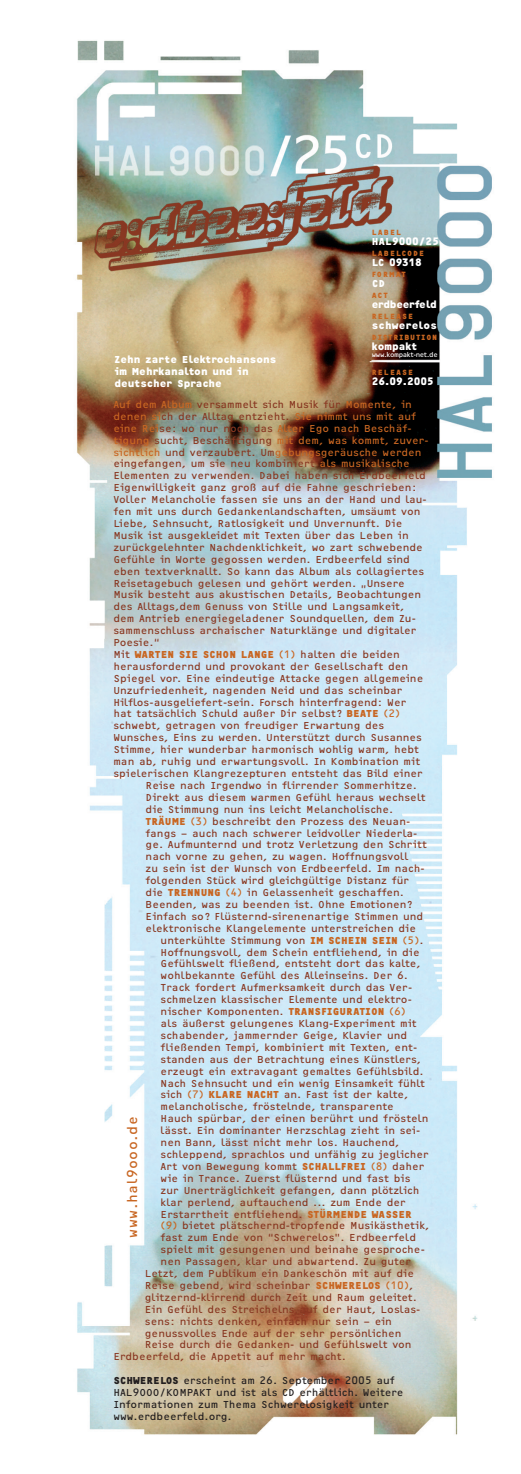
<style>
.page{position:relative;width:521px;height:1474px;background:#fff}
.page>*{position:absolute;margin:0;border:0;box-sizing:border-box;transform-origin:0 0}
.t1{font:14px "OCRF";letter-spacing:.03em;color:#c86622}
.t2{font:10.5px "OCRF";color:#893822}
.t3{font:10.5px "OCRF";color:#c86622}
.t4{font:10.5px/11.9px "OCRF";color:#231f20}
.t5{font:700 10.5px/11.9px "OCRF";color:#fff}
.t6{font:700 10.5px "OCRF";color:#c86622}
.t7{font:700 10.5px "OCRF";letter-spacing:-.025em;color:#fff}
.t8{font:700 10.5px "OCRF";letter-spacing:.025em;color:#fff}
.t9{font:700 7.88px "OCRF";letter-spacing:.13em;color:#c86622}
.t10{font:700 7.88px "OCRF";letter-spacing:.095em;color:#c86622}
.t11{font:7px "OCRF";letter-spacing:-.06em;color:#fff}
.s1{color:#c86622}
.s2{color:#893822}
.s3{font-weight:400;color:#893822}
.s4{font-weight:400}
.s5{font-weight:700;color:#c86622}
.s6{font-weight:700}
</style>
<div class="page">
<img style="left:76px;top:40px;width:417px;height:1395px">
<p class="t5" style="left:114px;top:354px;width:164px">Zehn zarte Elektrochansons im Mehrkanalton und in deutscher Sprache</p>
<p class="t9" style="left:372px;top:227px;width:31px">LABEL</p>
<p class="t5" style="left:372px;top:235px;width:69px">HAL9000/25</p>
<p class="t9" style="left:372px;top:248px;width:54px">LABELCODE</p>
<p class="t5" style="left:372px;top:256px;width:51px">LC 09318</p>
<p class="t9" style="left:372px;top:269px;width:36px">FORMAT</p>
<p class="t5" style="left:372px;top:277px;width:15px">CD</p>
<p class="t9" style="left:372px;top:290px;width:18px">ACT</p>
<p class="t7" style="left:372px;top:298px;width:66px">erdbeerfeld</p>
<p class="t9" style="left:372px;top:311px;width:43px">RELEASE</p>
<p class="t8" style="left:372px;top:319px;width:67px">schwerelos</p>
<p class="t10" style="left:372px;top:332px;width:67px">DISTRIBUTION</p>
<p class="t5" style="left:372px;top:340px;width:47px">kompakt</p>
<p class="t11" style="left:372px;top:350px;width:67px">www.kompakt-net.de</p>
<p class="t9" style="left:372px;top:367px;width:43px">RELEASE</p>
<p class="t5" style="left:372px;top:375px;width:64px">26.09.2005</p>
<p class="t2" style="left:113px;top:398px;width:300px"><span class="s1">Auf dem Album</span> versammelt sich Musik für <span class="s1">Momente, in</span></p>
<p class="t3" style="left:113px;top:410px;width:304px">denen si<span class="s2">ch der Alltag entzieht.</span> Sie nimmt uns mit auf</p>
<p class="t3" style="left:113px;top:422px;width:300px">eine Rei<span class="s2">se: wo nur noch das</span> Alter Ego nach Beschäf-</p>
<p class="t3" style="left:113px;top:434px;width:317px">tigung <span class="s2">sucht, Beschäftigung</span> mit dem, was kommt, zuver-</p>
<p class="t3" style="left:113px;top:446px;width:310px">sichtlich <span class="s2">und verzaubert. Um</span>gebungsgeräusche werden</p>
<p class="t2" style="left:113px;top:457px;width:298px">eingefangen, um sie neu kombiniert <span class="s1">als musikalische</span></p>
<p class="t2" style="left:113px;top:469px;width:314px">Elementen zu verwenden. Dabei haben sich Erdbeerfeld</p>
<p class="t2" style="left:113px;top:481px;width:305px">Eigenwilligkeit ganz groß auf die Fahne geschrieben:</p>
<p class="t2" style="left:113px;top:493px;width:315px">Voller Melancholie fassen sie uns an der Hand und lau-</p>
<p class="t2" style="left:113px;top:505px;width:309px">fen mit uns durch Gedankenlandschaften, umsäumt von</p>
<p class="t2" style="left:113px;top:517px;width:290px">Liebe, Sehnsucht, Ratlosigkeit und Unvernunft. Die</p>
<p class="t2" style="left:113px;top:529px;width:297px">Musik ist ausgekleidet mit Texten über das Leben in</p>
<p class="t2" style="left:113px;top:541px;width:311px">zurückgelehnter Nachdenklichkeit, wo zart schwebende</p>
<p class="t2" style="left:113px;top:553px;width:298px">Gefühle in Worte gegossen werden. Erdbeerfeld sind</p>
<p class="t2" style="left:113px;top:565px;width:312px">eben textverknallt. So kann das Album als collagiertes</p>
<p class="t2" style="left:113px;top:576px;width:293px">Reisetagebuch gelesen und gehört werden. „Unsere</p>
<p class="t2" style="left:113px;top:588px;width:309px">Musik besteht aus akustischen Details, Beobachtungen</p>
<p class="t2" style="left:113px;top:600px;width:293px">des Alltags,dem Genuss von Stille und Langsamkeit,</p>
<p class="t2" style="left:113px;top:612px;width:304px">dem Antrieb energiegeladener Soundquellen, dem Zu-</p>
<p class="t2" style="left:113px;top:624px;width:305px">sammenschluss archaischer Naturklänge und digitaler</p>
<p class="t2" style="left:113px;top:636px;width:48px">Poesie.“</p>
<p class="t6" style="left:113px;top:648px;width:288px"><span class="s3">Mit</span> WARTEN SIE SCHON LANGE <span class="s4">(1)</span> <span class="s3">halten die beiden</span></p>
<p class="t2" style="left:113px;top:660px;width:296px">herausfordernd und provokant der Gesellschaft den</p>
<p class="t2" style="left:113px;top:672px;width:311px">Spiegel vor. Eine eindeutige Attacke gegen allgemeine</p>
<p class="t2" style="left:113px;top:684px;width:291px">Unzufriedenheit, nagenden Neid und das scheinbar</p>
<p class="t2" style="left:113px;top:695px;width:295px">Hilflos-ausgeliefert-sein. Forsch hinterfragend: Wer</p>
<p class="t2" style="left:113px;top:707px;width:288px">hat tatsächlich Schuld außer Dir selbst? <span class="s5">BEATE</span> <span class="s1">(2)</span></p>
<p class="t2" style="left:113px;top:719px;width:272px">schwebt, getragen von freudiger Erwartung des</p>
<p class="t2" style="left:113px;top:731px;width:310px">Wunsches, Eins zu werden. Unterstützt durch Susannes</p>
<p class="t2" style="left:113px;top:743px;width:307px">Stimme, hier wunderbar harmonisch wohlig warm, hebt</p>
<p class="t2" style="left:113px;top:755px;width:308px">man ab, ruhig und erwartungsvoll. In Kombination mit</p>
<p class="t2" style="left:113px;top:767px;width:311px">spielerischen Klangrezepturen entsteht das Bild einer</p>
<p class="t2" style="left:146px;top:779px;width:273px">Reise nach Irgendwo in flirrender Sommerhitze.</p>
<p class="t2" style="left:146px;top:791px;width:282px">Direkt aus diesem warmen Gefühl heraus wechselt</p>
<p class="t2" style="left:146px;top:803px;width:249px">die Stimmung nun ins leicht Melancholische.</p>
<p class="t2" style="left:146px;top:814px;width:266px"><span class="s5">TRÄUME</span> <span class="s1">(3)</span> beschreibt den Prozess des Neuan-</p>
<p class="t2" style="left:146px;top:826px;width:273px">fangs – auch nach schwerer leidvoller Niederla-</p>
<p class="t2" style="left:146px;top:838px;width:283px">ge. Aufmunternd und trotz Verletzung den Schritt</p>
<p class="t2" style="left:146px;top:850px;width:264px">nach vorne zu gehen, zu wagen. Hoffnungsvoll</p>
<p class="t2" style="left:146px;top:862px;width:280px">zu sein ist der Wunsch von Erdbeerfeld. Im nach-</p>
<p class="t2" style="left:146px;top:874px;width:265px">folgenden Stück wird gleichgültige Distanz für</p>
<p class="t2" style="left:146px;top:886px;width:260px">die <span class="s5">TRENNUNG</span> <span class="s1">(4)</span> in Gelassenheit geschaffen.</p>
<p class="t2" style="left:146px;top:898px;width:268px">Beenden, was zu beenden ist. Ohne Emotionen?</p>
<p class="t2" style="left:146px;top:910px;width:279px">Einfach so? Flüsternd-sirenenartige Stimmen und</p>
<p class="t2" style="left:146px;top:922px;width:272px">elektronische Klangelemente unterstreichen die</p>
<p class="t2" style="left:161px;top:933px;width:264px">unterkühlte Stimmung von <span class="s5">IM SCHEIN SEIN</span> <span class="s1">(5)</span>.</p>
<p class="t2" style="left:161px;top:945px;width:261px">Hoffnungsvoll, dem Schein entfliehend, in die</p>
<p class="t2" style="left:161px;top:957px;width:261px">Gefühlswelt fließend, entsteht dort das kalte,</p>
<p class="t2" style="left:161px;top:969px;width:249px">wohlbekannte Gefühl des Alleinseins. Der 6.</p>
<p class="t2" style="left:161px;top:981px;width:253px">Track fordert Aufmerksamkeit durch das Ver-</p>
<p class="t2" style="left:161px;top:993px;width:253px">schmelzen klassischer Elemente und elektro-</p>
<p class="t2" style="left:161px;top:1005px;width:247px">nischer Komponenten. <span class="s5">TRANSFIGURATION</span> <span class="s1">(6)</span></p>
<p class="t2" style="left:161px;top:1017px;width:258px">als äußerst gelungenes Klang-Experiment mit</p>
<p class="t2" style="left:161px;top:1029px;width:248px">schabender, jammernder Geige, Klavier und</p>
<p class="t2" style="left:161px;top:1041px;width:258px">fließenden Tempi, kombiniert mit Texten, ent-</p>
<p class="t2" style="left:161px;top:1052px;width:262px">standen aus der Betrachtung eines Künstlers,</p>
<p class="t2" style="left:161px;top:1064px;width:264px">erzeugt ein extravagant gemaltes Gefühlsbild.</p>
<p class="t2" style="left:161px;top:1076px;width:266px">Nach Sehnsucht und ein wenig Einsamkeit fühlt</p>
<p class="t2" style="left:161px;top:1088px;width:249px">sich <span class="s1">(7)</span> <span class="s5">KLARE NACHT</span> an. Fast ist der kalte,</p>
<p class="t2" style="left:161px;top:1100px;width:235px">melancholische, fröstelnde, transparente</p>
<p class="t2" style="left:161px;top:1112px;width:269px">Hauch spürbar, der einen berührt und frösteln</p>
<p class="t2" style="left:161px;top:1124px;width:261px">lässt. Ein dominanter Herzschlag zieht in sei-</p>
<p class="t2" style="left:161px;top:1136px;width:240px">nen Bann, lässt nicht mehr los. Hauchend,</p>
<p class="t2" style="left:161px;top:1148px;width:270px">schleppend, sprachlos und unfähig zu jeglicher</p>
<p class="t2" style="left:161px;top:1160px;width:266px">Art von Bewegung kommt <span class="s5">SCHALLFREI</span> <span class="s1">(8)</span> daher</p>
<p class="t2" style="left:161px;top:1171px;width:251px">wie in Trance. Zuerst flüsternd und fast bis</p>
<p class="t2" style="left:161px;top:1183px;width:260px">zur Unerträglichkeit gefangen, dann plötzlich</p>
<p class="t2" style="left:161px;top:1195px;width:247px">klar perlend, auftauchend ... zum Ende der</p>
<p class="t2" style="left:161px;top:1207px;width:253px">Erstarrtheit entfliehend. <span class="s5">STÜRMENDE WASSER</span></p>
<p class="t2" style="left:161px;top:1219px;width:270px"><span class="s1">(9)</span> bietet plätschernd-tropfende Musikästhetik,</p>
<p class="t2" style="left:161px;top:1231px;width:257px">fast zum Ende von “Schwerelos". Erdbeerfeld</p>
<p class="t2" style="left:161px;top:1243px;width:266px">spielt mit gesungenen und beinahe gesproche-</p>
<p class="t2" style="left:161px;top:1255px;width:252px">nen Passagen, klar und abwartend. Zu guter</p>
<p class="t2" style="left:145px;top:1267px;width:271px">Letzt, dem Publikum ein Dankeschön mit auf die</p>
<p class="t2" style="left:145px;top:1279px;width:270px">Reise gebend, wird scheinbar <span class="s5">SCHWERELOS</span> <span class="s1">(10)</span>,</p>
<p class="t2" style="left:145px;top:1290px;width:274px">glitzernd-klirrend durch Zeit und Raum geleitet.</p>
<p class="t2" style="left:145px;top:1302px;width:277px">Ein Gefühl des Streichelns auf der Haut, Loslas-</p>
<p class="t2" style="left:145px;top:1314px;width:248px">sens: nichts denken, einfach nur sein – ein</p>
<p class="t2" style="left:145px;top:1326px;width:258px">genussvolles Ende auf der sehr persönlichen</p>
<p class="t2" style="left:145px;top:1338px;width:268px">Reise durch die Gedanken- und Gefühlswelt von</p>
<p class="t2" style="left:113px;top:1350px;width:234px">Erdbeerfeld, die Appetit auf mehr macht.</p>
<p class="t4" style="left:113px;top:1374px;width:292px"><span class="s6">SCHWERELOS</span> erscheint am 26. September 2005 auf HAL9OOO/KOMPAKT und ist als CD erhältlich. Weitere Informationen zum Thema Schwerelosigkeit unter www.erdbeerfeld.org.</p>
<h1 class="t1" style="left:124px;top:1237px;width:123px;rotate:-90deg">www.hal9ooo.de</h1>
</div>
